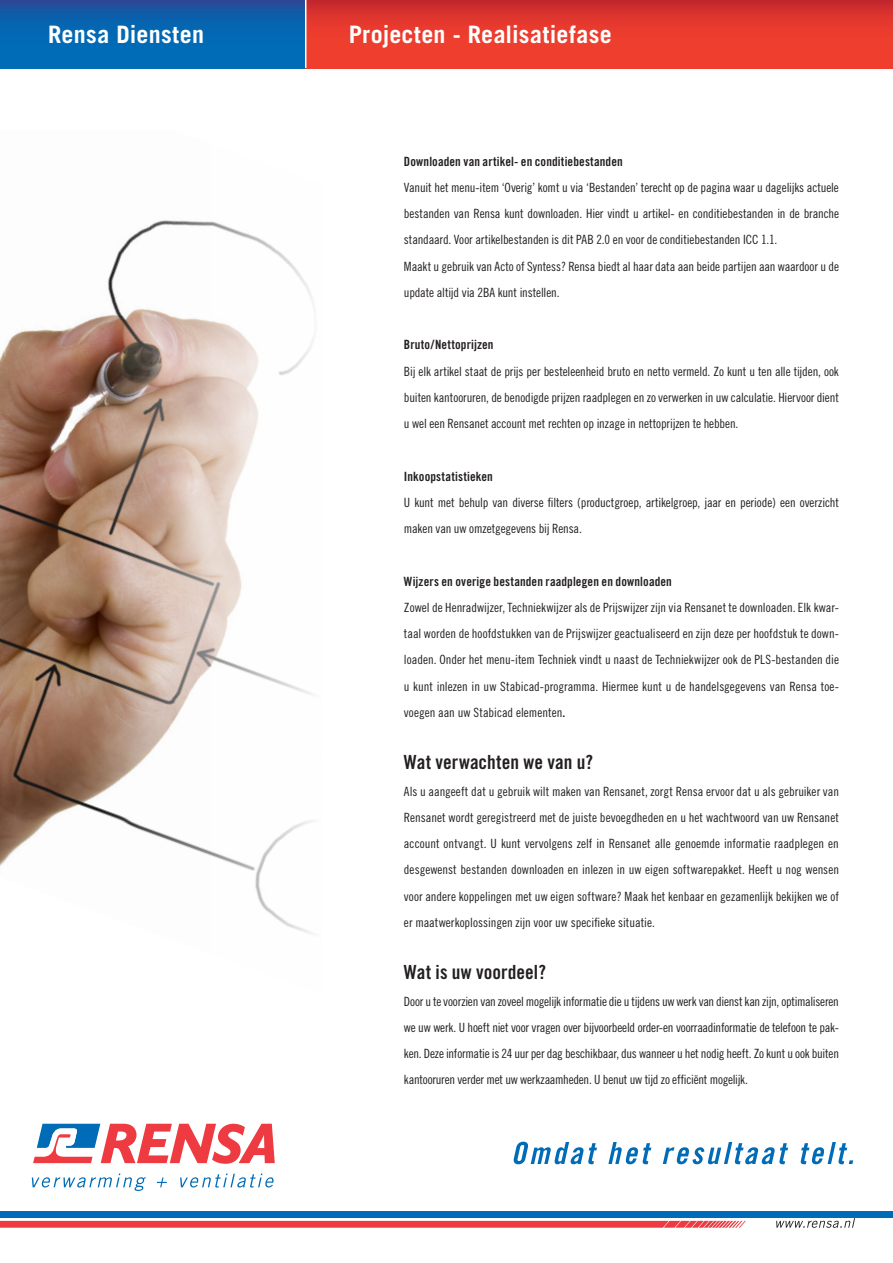
<style>
.page{position:relative;width:893px;height:1263px;background:#fff}
.page>*{position:absolute;margin:0;border:0;box-sizing:border-box;transform-origin:0 0}
.platte_tekst{font:700 24px "Trade Gothic";letter-spacing:.01em;color:#fff}
.plat_10_16{font:19.5px "Trade Gothic Bold Cond Twenty";letter-spacing:.005em;color:#231f20}
.plat_10_16-2{font:12.75px/26.2px "Trade Gothic Cond Eighteen";letter-spacing:-.01em;color:#231f20;text-align:justify}
.plat_10_16-3{font:12.75px "Trade Gothic Bold Cond Twenty";letter-spacing:.01em;color:#231f20}
.s1{font-family:"Trade Gothic Bold Cond Twenty"}
</style>
<div class="page">
<svg style="left:0;top:1221px;width:746px;height:7px;background:#ef474d"></svg>
<svg style="left:776px;top:1218px;width:79px;height:10px"></svg>
<div style="left:0;top:1211px;width:893px;height:6px;background:#006bb6"></div>
<svg style="left:32px;top:1173px;width:114px;height:18px"></svg>
<svg style="left:157px;top:1177px;width:10px;height:10px"></svg>
<svg style="left:180px;top:1173px;width:94px;height:14px"></svg>
<svg style="left:33px;top:1124px;width:242px;height:40px"></svg>
<svg style="left:513px;top:1142px;width:84px;height:22px"></svg>
<svg style="left:608px;top:1142px;width:43px;height:22px"></svg>
<svg style="left:663px;top:1142px;width:125px;height:22px"></svg>
<svg style="left:800px;top:1142px;width:53px;height:22px"></svg>
<svg style="left:0;top:0;width:305px;height:68px;background:#0863ae"></svg>
<svg style="left:306px;top:0;width:587px;height:68px;background:#e4382d"></svg>
<img style="left:0;top:220px;width:314px;height:714px">
<p class="platte_tekst" style="left:48px;top:20px;width:157px">Rensa Diensten</p>
<p class="platte_tekst" style="left:349px;top:20px;width:265px">Projecten - Realisatiefase</p>
<p class="plat_10_16-3" style="left:404px;top:153px;width:220px">Downloaden van artikel- en conditiebestanden</p>
<p class="plat_10_16-2" style="left:404px;top:174px;width:436px">Vanuit het menu-item ‘Overig’ komt u via ‘Bestanden’ terecht op de pagina waar u dagelijks actuele bestanden van Rensa kunt downloaden. Hier vindt u artikel- en conditiebestanden in de branche standaard. Voor artikelbestanden is dit PAB 2.0 en voor de conditiebestanden ICC 1.1.</p>
<p class="plat_10_16-2" style="left:404px;top:253px;width:436px">Maakt u gebruik van Acto of Syntess? Rensa biedt al haar data aan beide partijen aan waardoor u de update altijd via 2BA kunt instellen.</p>
<p class="plat_10_16-3" style="left:404px;top:337px;width:91px">Bruto/Nettoprijzen</p>
<p class="plat_10_16-2" style="left:404px;top:358px;width:436px">Bij elk artikel staat de prijs per besteleenheid bruto en netto vermeld. Zo kunt u ten alle tijden, ook buiten kantooruren, de benodigde prijzen raadplegen en zo verwerken in uw calculatie. Hiervoor dient u wel een Rensanet account met rechten op inzage in nettoprijzen te hebben.</p>
<p class="plat_10_16-3" style="left:404px;top:468px;width:90px">Inkoopstatistieken</p>
<p class="plat_10_16-2" style="left:404px;top:489px;width:437px">U kunt met behulp van diverse filters (productgroep, artikelgroep, jaar en periode) een overzicht maken van uw omzetgegevens bij Rensa.</p>
<p class="plat_10_16-3" style="left:404px;top:573px;width:269px">Wijzers en overige bestanden raadplegen en downloaden</p>
<p class="plat_10_16-2" style="left:404px;top:594px;width:436px">Zowel de Henradwijzer, Techniekwijzer als de Prijswijzer zijn via Rensanet te downloaden. Elk kwar&shy;taal worden de hoofdstukken van de Prijswijzer geactualiseerd en zijn deze per hoofdstuk te down&shy;loaden. Onder het menu-item Techniek vindt u naast de Techniekwijzer ook de PLS-bestanden die u kunt inlezen in uw Stabicad-programma. Hiermee kunt u de handelsgegevens van Rensa toe&shy;voegen aan uw Stabicad elementen<span class="s1">.</span></p>
<p class="plat_10_16" style="left:404px;top:750px;width:191px">Wat verwachten we van u?</p>
<p class="plat_10_16-2" style="left:404px;top:778px;width:437px">Als u aangeeft dat u gebruik wilt maken van Rensanet, zorgt Rensa ervoor dat u als gebruiker van Rensanet wordt geregistreerd met de juiste bevoegdheden en u het wachtwoord van uw Rensanet account ontvangt. U kunt vervolgens zelf in Rensanet alle genoemde informatie raadplegen en desgewenst bestanden downloaden en inlezen in uw eigen softwarepakket. Heeft u nog wensen voor andere koppelingen met uw eigen software? Maak het kenbaar en gezamenlijk bekijken we of er maatwerkoplossingen zijn voor uw specifieke situatie.</p>
<p class="plat_10_16" style="left:404px;top:960px;width:143px">Wat is uw voordeel?</p>
<p class="plat_10_16-2" style="left:404px;top:988px;width:436px">Door u te voorzien van zoveel mogelijk informatie die u tijdens uw werk van dienst kan zijn, optimaliseren we uw werk. U hoeft niet voor vragen over bijvoorbeeld order-en voorraadinformatie de telefoon te pak&shy;ken. Deze informatie is 24 uur per dag beschikbaar, dus wanneer u het nodig heeft. Zo kunt u ook buiten kantooruren verder met uw werkzaamheden. U benut uw tijd zo efficiënt mogelijk.</p>
</div>
